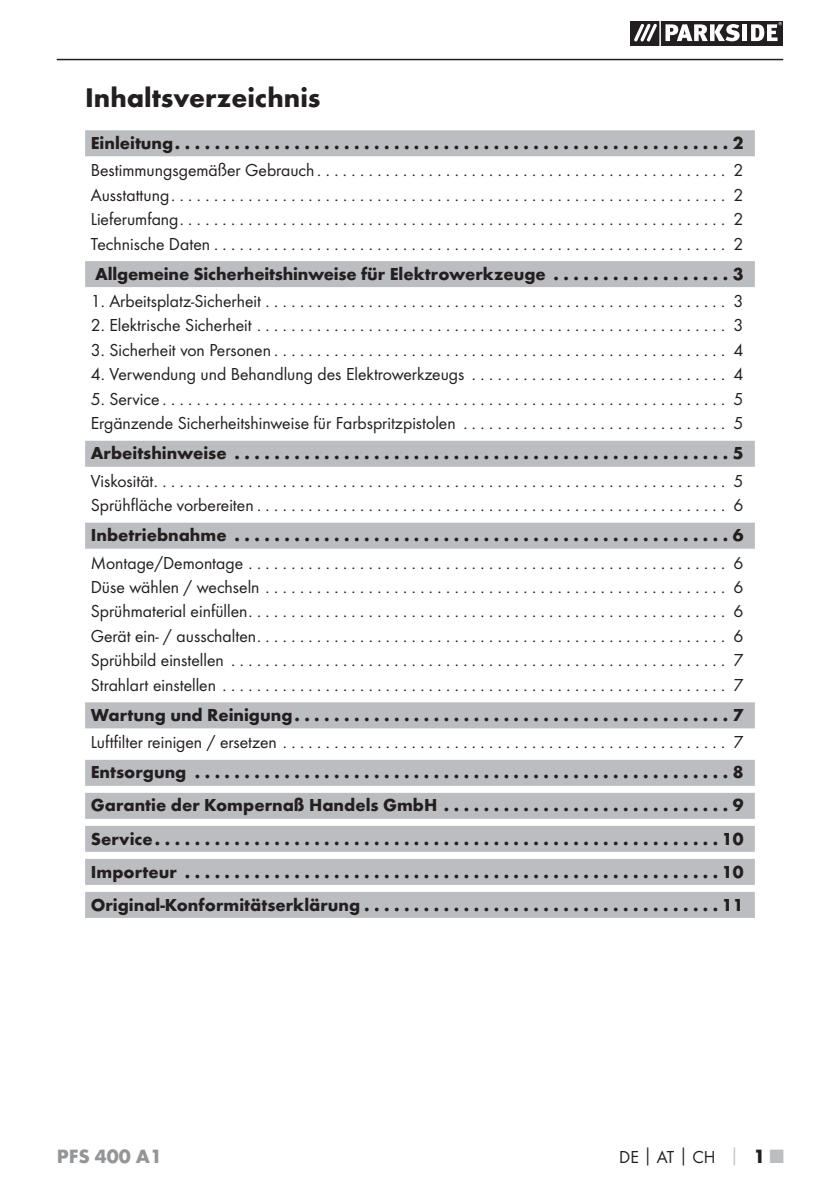
<style>
.page{position:relative;width:840px;height:1191px;background:#fff}
.page>*{position:absolute;margin:0;border:0;box-sizing:border-box;transform-origin:0 0}
.t1{font:700 28px "Futura";color:#231f20}
.t2{font:700 20px "Futura";color:#939598}
.t3{font:18px/24.4px "Futura Boo";color:#231f20;text-align:justify}
.t4{font:700 18px/33px "Futura";color:#231f20;text-align:justify}
.s1{font-family:"Futura";font-weight:700}
.s2{font-family:"Futura";font-weight:700;color:#bcbdc0}
.s3{font-family:"Futura";font-weight:700;font-size:20px}
.s4{font-family:"Futura";font-weight:700;font-size:20px;color:#bcbdc0}
</style>
<div class="page">
<hr style="left:57px;top:59px;width:725px;height:1px;background:#231f20">
<svg style="left:630px;top:21px;width:152px;height:24px"></svg>
<div style="left:85px;top:130px;width:669px;height:26px;background:#bcbdc0"></div>
<div style="left:85px;top:261px;width:669px;height:26px;background:#bcbdc0"></div>
<div style="left:85px;top:441px;width:669px;height:26px;background:#bcbdc0"></div>
<div style="left:85px;top:522px;width:669px;height:26px;background:#bcbdc0"></div>
<div style="left:85px;top:702px;width:669px;height:26px;background:#bcbdc0"></div>
<div style="left:85px;top:760px;width:669px;height:26px;background:#bcbdc0"></div>
<div style="left:85px;top:793px;width:669px;height:26px;background:#bcbdc0"></div>
<div style="left:85px;top:826px;width:669px;height:26px;background:#bcbdc0"></div>
<div style="left:85px;top:859px;width:669px;height:26px;background:#bcbdc0"></div>
<div style="left:85px;top:892px;width:669px;height:26px;background:#bcbdc0"></div>
<h1 class="t1" style="left:85px;top:87px;width:237px">Inhaltsverzeichnis</h1>
<p class="t4" style="left:91px;top:128px;width:653px">Einleitung ........................................................2</p>
<p class="t3" style="left:91px;top:159px;width:653px">Bestimmungsgemäßer Gebrauch ................................................ 2<br>Ausstattung ................................................................. 2<br>Lieferumfang ................................................................ 2<br>Technische Daten ............................................................ 2</p>
<p class="t4" style="left:95px;top:259px;width:649px">Allgemeine Sicherheitshinweise für Elektrowerkzeuge . . . . . . . . . . . . . . . . . . 3</p>
<p class="t3" style="left:91px;top:290px;width:653px">1. Arbeitsplatz-Sicherheit ...................................................... 3</p>
<p class="t3" style="left:91px;top:314px;width:653px">2. Elektrische Sicherheit ....................................................... 3</p>
<p class="t3" style="left:91px;top:339px;width:653px">3. Sicherheit von Personen ..................................................... 4</p>
<p class="t3" style="left:91px;top:363px;width:653px">4. Verwendung und Behandlung des Elektrowerkzeugs . . . . . . . . . . . . . . . . . . . . . . . . . . . . . . 4</p>
<p class="t3" style="left:91px;top:387px;width:653px">5. Service .................................................................. 5<br>Ergänzende Sicherheitshinweise für Farbspritzpistolen . . . . . . . . . . . . . . . . . . . . . . . . . . . . . . . 5</p>
<p class="t4" style="left:91px;top:438px;width:653px">Arbeitshinweise ..................................................5</p>
<p class="t3" style="left:91px;top:469px;width:653px">Viskosität ................................................................... 5<br>Sprühfläche vorbereiten ....................................................... 6</p>
<p class="t4" style="left:91px;top:520px;width:653px">Inbetriebnahme ..................................................6</p>
<p class="t3" style="left:91px;top:551px;width:653px">Montage/Demontage ........................................................ 6<br>Düse wählen / wechseln ...................................................... 6<br>Sprühmaterial einfüllen ........................................................ 6<br>Gerät ein- / ausschalten ....................................................... 6<br>Sprühbild einstellen .......................................................... 7<br>Strahlart einstellen ........................................................... 7</p>
<p class="t4" style="left:91px;top:700px;width:653px">Wartung und Reinigung ............................................7</p>
<p class="t3" style="left:91px;top:731px;width:653px">Luftfilter reinigen / ersetzen .................................................... 7</p>
<p class="t4" style="left:91px;top:757px;width:653px">Entsorgung ......................................................8<br>Garantie der Kompernaß Handels GmbH .............................9<br>Service .........................................................10<br>Importeur ......................................................10<br>Original-Konformitätserklärung ....................................11</p>
<p class="t2" style="left:57px;top:1148px;width:107px">PFS 400 A1</p>
<p class="t3" style="left:618px;top:1145px;width:166px">DE<span class="s1">│</span>AT<span class="s1">│</span>CH <span class="s2">│</span> <span class="s3">1</span> <span class="s4">■</span></p>
</div>
